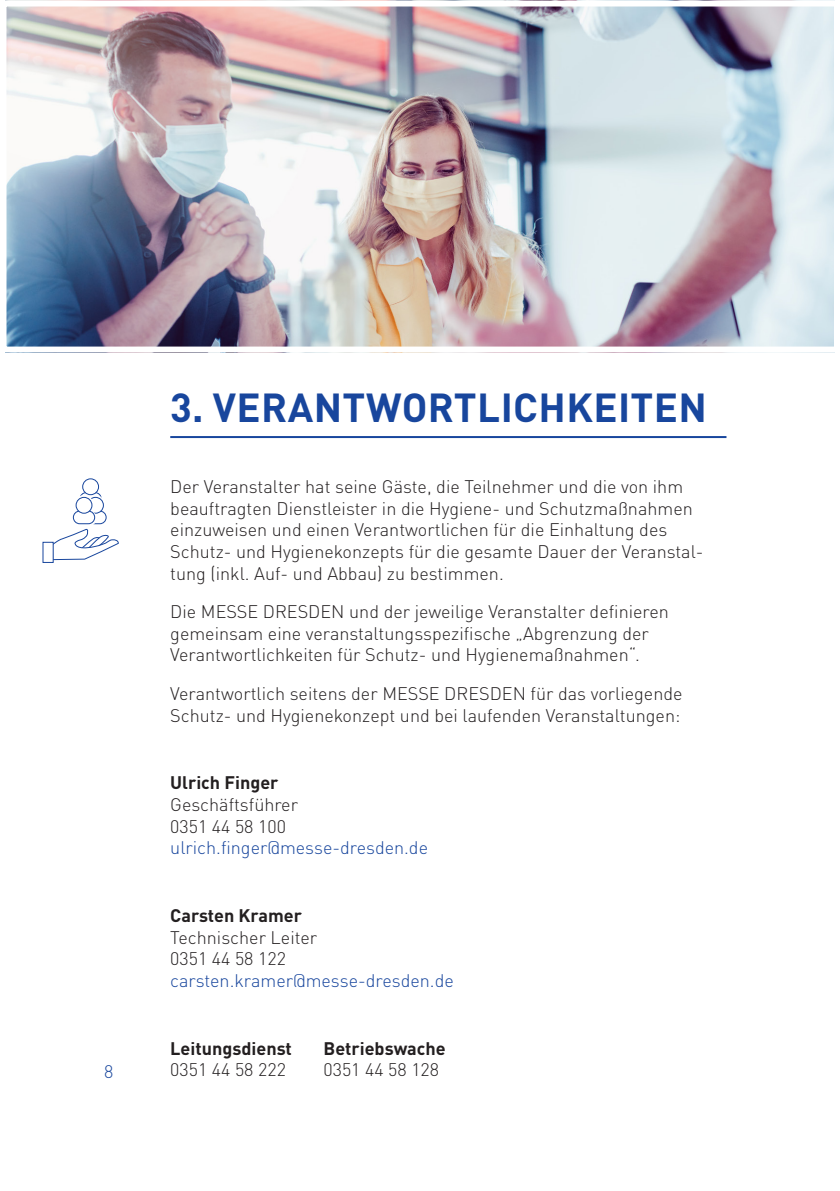
<style>
.page{position:relative;width:840px;height:1191px;background:#fff}
.page>*{position:absolute;margin:0;border:0;box-sizing:border-box;transform-origin:0 0}
.t1{font:700 40px "DINOT";letter-spacing:.01em;color:#18469d}
.t2{font:300 18px/21.6px "DINOT";color:#231f20}
.t3{font:300 18px "DINOT";color:#18469d}
.t4{font:700 18px "DINOT";color:#231f20}
</style>
<div class="page">
<hr style="left:170px;top:436px;width:556px;height:2px;background:#18469d">
<img style="left:7px;top:8px;width:825px;height:337px">
<div style="left:0;top:1px;width:839px;height:351px;border:6px solid #fff"></div>
<svg style="left:52px;top:528px;width:67px;height:32px"></svg>
<div style="left:43px;top:542px;width:11px;height:21px;background:#fff;border:1px solid #18469d"></div>
<div style="left:78px;top:492px;width:25px;height:15px;border:1px solid #fff;border-radius:7px"></div>
<svg style="left:82px;top:477px;width:18px;height:18px"></svg>
<div style="left:81px;top:476px;width:19px;height:19px;border:1px solid #fff;border-radius:50%"></div>
<svg style="left:80px;top:492px;width:21px;height:13px"></svg>
<div style="left:79px;top:492px;width:23px;height:14px;border:1px solid #18469d;border-radius:6px"></div>
<div style="left:83px;top:479px;width:15px;height:16px;background:#fff;border-radius:50%"></div>
<div style="left:82px;top:478px;width:17px;height:17px;border:1px solid #18469d;border-radius:50%"></div>
<div style="left:83px;top:511px;width:24px;height:14px;background:#d8dfee;border-radius:7px"></div>
<div style="left:83px;top:510px;width:25px;height:16px;border:1px solid #fff;border-radius:7px"></div>
<div style="left:86px;top:495px;width:19px;height:19px;border:1px solid #fff;border-radius:50%"></div>
<div style="left:85px;top:511px;width:21px;height:13px;background:#fff;border-radius:6px"></div>
<div style="left:84px;top:510px;width:23px;height:14px;border:1px solid #18469d;border-radius:6px"></div>
<div style="left:87px;top:497px;width:16px;height:16px;background:#fff;border-radius:50%"></div>
<div style="left:87px;top:497px;width:17px;height:17px;border:1px solid #18469d;border-radius:50%"></div>
<div style="left:71px;top:510px;width:26px;height:16px;border:1px solid #fff;border-radius:7px"></div>
<svg style="left:75px;top:495px;width:18px;height:18px"></svg>
<div style="left:74px;top:495px;width:19px;height:19px;border:1px solid #fff;border-radius:50%"></div>
<div style="left:73px;top:511px;width:22px;height:13px;background:#fff;border-radius:6px"></div>
<div style="left:73px;top:510px;width:22px;height:14px;border:1px solid #18469d;border-radius:6px"></div>
<div style="left:76px;top:497px;width:16px;height:16px;background:#fff;border-radius:50%"></div>
<div style="left:76px;top:497px;width:16px;height:17px;border:1px solid #18469d;border-radius:50%"></div>
<p class="t3" style="left:104px;top:1060px;width:11px">8</p>
<h1 class="t1" style="left:170px;top:381px;width:538px">3. VERANTWORTLICHKEITEN</h1>
<p class="t2" style="left:170px;top:476px;width:534px">Der Veranstalter hat seine Gäste, die Teilnehmer und die von ihm beauftragten Dienstleister in die Hygiene- und Schutzmaßnahmen einzuweisen und einen Verantwortlichen für die Einhaltung des Schutz- und Hygienekonzepts für die gesamte Dauer der Veranstal&shy;tung (inkl. Auf- und Abbau) zu bestimmen.</p>
<p class="t2" style="left:170px;top:601px;width:500px">Die MESSE DRESDEN und der jeweilige Veranstalter definieren gemeinsam eine veranstaltungsspezifische „Abgrenzung der<br>Verantwortlichkeiten für Schutz- und Hygienemaßnahmen“.</p>
<p class="t2" style="left:170px;top:682px;width:513px">Verantwortlich seitens der MESSE DRESDEN für das vorliegende<br>Schutz- und Hygienekonzept und bei laufenden Veranstaltungen:</p>
<p class="t4" style="left:170px;top:771px;width:110px">Ulrich Finger</p>
<p class="t2" style="left:170px;top:793px;width:129px">Geschäftsführer<br>0351 44 58 100</p>
<p class="t3" style="left:170px;top:836px;width:259px">ulrich.finger@messe-dresden.de</p>
<p class="t4" style="left:170px;top:904px;width:133px">Carsten Kramer</p>
<p class="t2" style="left:170px;top:926px;width:148px">Technischer Leiter<br>0351 44 58 122</p>
<p class="t3" style="left:170px;top:969px;width:285px">carsten.kramer@messe-dresden.de</p>
<p class="t4" style="left:170px;top:1036px;width:123px">Leitungsdienst</p>
<p class="t2" style="left:170px;top:1059px;width:117px">0351 44 58 222</p>
<p class="t4" style="left:323px;top:1036px;width:124px">Betriebswache</p>
<p class="t2" style="left:323px;top:1059px;width:117px">0351 44 58 128</p>
</div>
